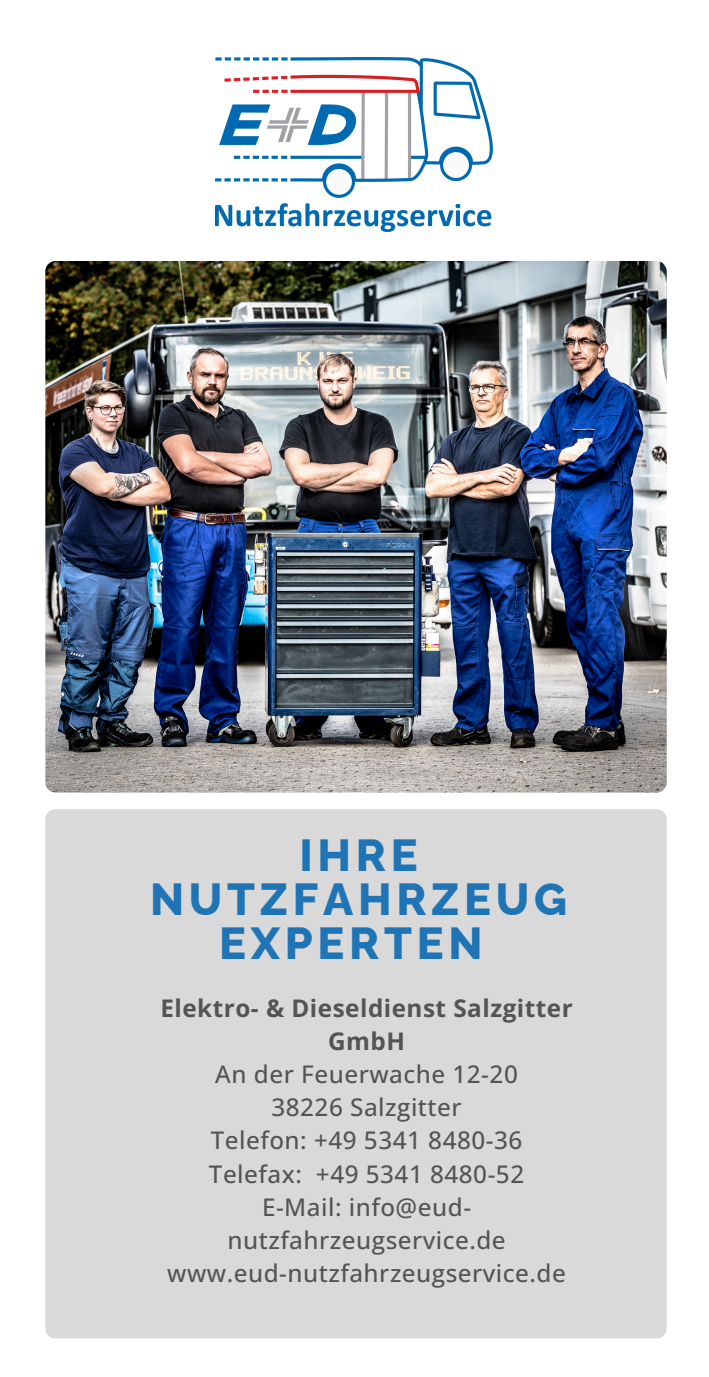
<style>
.page{position:relative;width:709px;height:1377px;background:#fff}
.page>*{position:absolute;margin:0;border:0;box-sizing:border-box;transform-origin:0 0}
.t1{font:800 45px/43.9px "Raleway";letter-spacing:.105em;color:#1e74b4;text-align:center}
.t2{font:500 24.3px/33.1px "Open Sans";letter-spacing:.02em;color:#545454;text-align:center}
.t3{font:700 24.3px/33.1px "Open Sans";letter-spacing:.02em;color:#545454;text-align:center}
</style>
<div class="page">
<img style="left:45px;top:261px;width:621px;height:532px;border-radius:10px">
<img style="left:216px;top:58px;width:276px;height:174px">
<div style="left:45px;top:809px;width:622px;height:529px;background:#d9d9d9;border-radius:10px"></div>
<p class="t1" style="left:150px;top:833px;width:418px">IHRE<br>NUTZFAHRZEUG<br>EXPERTEN</p>
<p class="t3" style="left:160px;top:991px;width:414px">Elektro- &amp; Dieseldienst Salzgitter<br>GmbH</p>
<h1 class="t2" style="left:215px;top:1057px;width:304px">An der Feuerwache 12-20</h1>
<p class="t2" style="left:271px;top:1090px;width:192px">38226 Salzgitter</p>
<p class="t2" style="left:211px;top:1124px;width:313px">Telefon: +49 5341 8480-36</p>
<p class="t2" style="left:209px;top:1157px;width:317px">Telefax: +49 5341 8480-52</p>
<p class="t2" style="left:227px;top:1190px;width:280px">E-Mail: info@eud&shy;nutzfahrzeugservice.de</p>
<p class="t2" style="left:167px;top:1256px;width:400px">www.eud-nutzfahrzeugservice.de</p>
</div>
